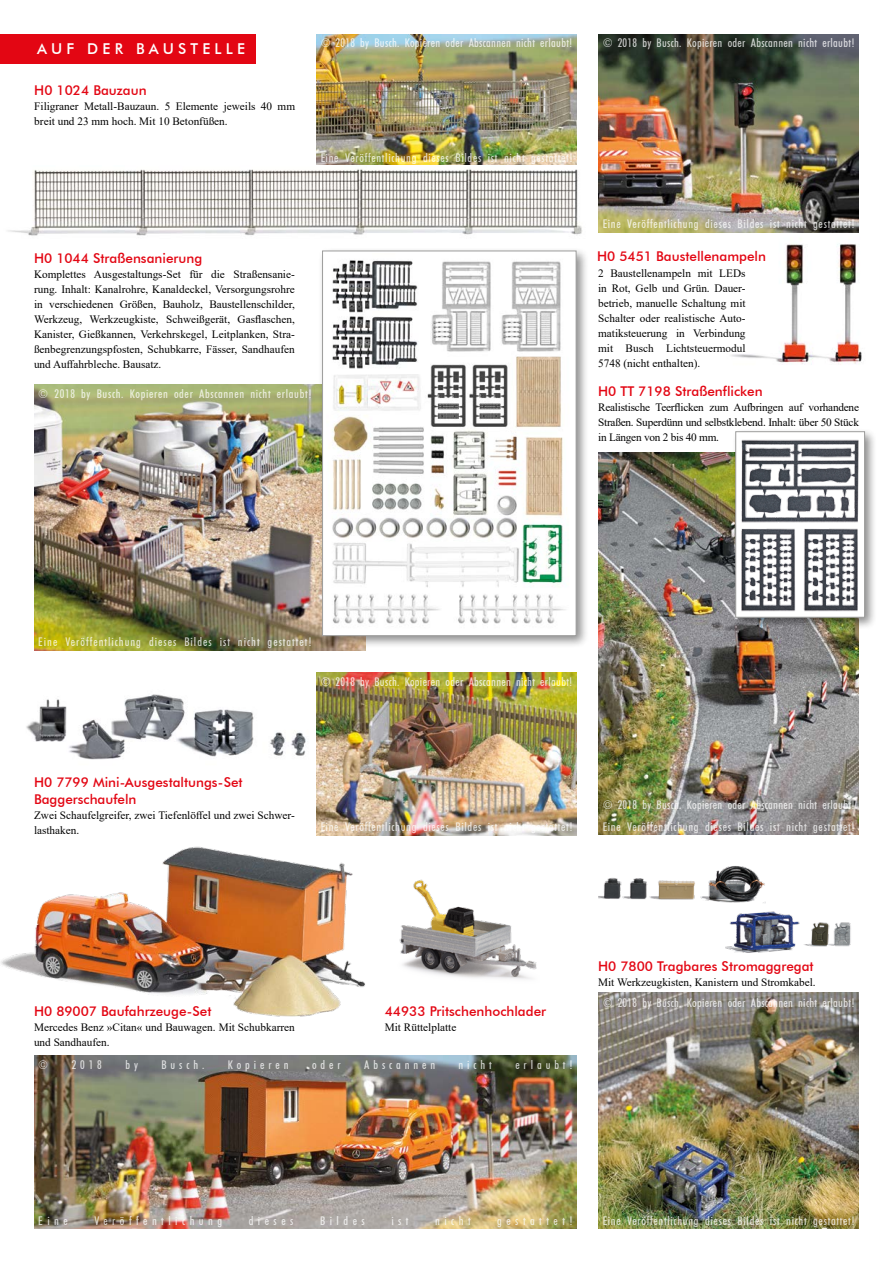
<style>
.page{position:relative;width:893px;height:1263px;background:#fff}
.page>*{position:absolute;margin:0;border:0;box-sizing:border-box;transform-origin:0 0}
.t1{font:500 15px "Futura BT";letter-spacing:.28em;color:#fff}
.t2{font:500 13.5px/16.2px "Futura BT";color:#e30613}
.t3{font:500 condensed 12px/22.8px "Futura BT";letter-spacing:.06em;color:#fff}
.t4{font:500 condensed 12px "Futura BT";letter-spacing:.025em;color:#fff}
.t5{font:500 condensed 12px "Futura BT";letter-spacing:.085em;color:#fff}
.t6{font:500 condensed 12px "Futura BT";letter-spacing:.375em;color:#fff}
.t7{font:500 condensed 12px "Futura BT";letter-spacing:.325em;color:#fff}
.t8{font:11.25px/15px "Times New Roman";color:#000}
</style>
<div class="page">
<img style="left:598px;top:866px;width:168px;height:37px">
<img style="left:725px;top:911px;width:126px;height:42px">
<img style="left:34px;top:1056px;width:543px;height:173px">
<img style="left:0;top:846px;width:365px;height:171px">
<img style="left:721px;top:232px;width:141px;height:133px">
<img style="left:316px;top:34px;width:261px;height:131px">
<img style="left:26px;top:694px;width:280px;height:66px">
<img style="left:34px;top:384px;width:332px;height:267px">
<img style="left:8px;top:169px;width:574px;height:67px">
<img style="left:598px;top:34px;width:261px;height:198px">
<div style="left:318px;top:247px;width:271px;height:401px;background:#000;opacity:.45"></div>
<div style="left:322px;top:251px;width:254px;height:385px;background:#fff;border:1px solid #9d9d9c"></div>
<img style="left:332px;top:260px;width:234px;height:364px">
<img style="left:598px;top:452px;width:261px;height:383px">
<div style="left:732px;top:428px;width:145px;height:202px;background:#000;opacity:.45"></div>
<div style="left:736px;top:432px;width:129px;height:185px;background:#fff;border:1px solid #9d9d9c"></div>
<img style="left:741px;top:439px;width:118px;height:173px">
<img style="left:316px;top:673px;width:261px;height:163px">
<img style="left:598px;top:993px;width:261px;height:236px">
<div style="left:0;top:34px;width:255px;height:30px;background:#e30613"></div>
<img style="left:399px;top:879px;width:138px;height:100px">
<h1 class="t1" style="left:37px;top:40px;width:209px">AUF DER BAUSTELLE</h1>
<p class="t2" style="left:34px;top:82px;width:114px">H0 1024 Bauzaun</p>
<p class="t8" style="left:34px;top:99px;width:262px">Filigraner Metall-Bauzaun. 5 Elemente jeweils 40 mm breit und 23 mm hoch. Mit 10 Betonfüßen.</p>
<p class="t4" style="left:320px;top:36px;width:254px">© 2018 by Busch. Kopieren oder Abscannen nicht erlaubt!</p>
<p class="t3" style="left:320px;top:146px;width:254px">Eine Veröffentlichung dieses Bildes ist nicht gestattet!</p>
<p class="t2" style="left:34px;top:250px;width:170px">H0 1044 Straßensanierung</p>
<p class="t8" style="left:34px;top:267px;width:262px;text-align:justify">Komplettes Ausgestaltungs-Set für die Straßensanie&shy;rung. Inhalt: Kanalrohre, Kanaldeckel, Versorgungsrohre in verschiedenen Größen, Bauholz, Baustellenschilder, Werkzeug, Werkzeugkiste, Schweißgerät, Gasflaschen, Kanister, Gießkannen, Verkehrskegel, Leitplanken, Stra&shy;ßenbegrenzungspfosten, Schubkarre, Fässer, Sandhaufen und Auffahrbleche. Bausatz.</p>
<p class="t3" style="left:38px;top:382px;width:275px">© 2018 by Busch. Kopieren oder Abscannen nicht erlaubt!</p>
<p class="t4" style="left:602px;top:36px;width:254px">© 2018 by Busch. Kopieren oder Abscannen nicht erlaubt!</p>
<p class="t3" style="left:602px;top:212px;width:254px">Eine Veröffentlichung dieses Bildes ist nicht gestattet!</p>
<p class="t2" style="left:597px;top:248px;width:170px">H0 5451 Baustellenampeln</p>
<p class="t8" style="left:598px;top:265px;width:149px;text-align:justify">2 Baustellenampeln mit LEDs in Rot, Gelb und Grün. Dauer&shy;betrieb, manuelle Schaltung mit Schalter oder realistische Auto&shy;matiksteuerung in Verbindung mit Busch Lichtsteuermodul 5748 (nicht enthalten).</p>
<p class="t2" style="left:598px;top:383px;width:166px">H0 TT 7198 Straßenflicken</p>
<p class="t8" style="left:598px;top:400px;width:262px;text-align:justify">Realistische Teerflicken zum Aufbringen auf vorhandene Straßen. Superdünn und selbstklebend. Inhalt: über 50 Stück in Längen von 2 bis 40 mm.</p>
<p class="t5" style="left:38px;top:635px;width:275px">Eine Veröffentlichung dieses Bildes ist nicht gestattet!</p>
<p class="t4" style="left:320px;top:674px;width:254px">© 2018 by Busch. Kopieren oder Abscannen nicht erlaubt!</p>
<p class="t2" style="left:34px;top:774px;width:210px">H0 7799 Mini-Ausgestaltungs-Set<br>Baggerschaufeln</p>
<p class="t8" style="left:34px;top:807px;width:262px">Zwei Schaufelgreifer, zwei Tiefenlöffel und zwei Schwer&shy;lasthaken.</p>
<p class="t3" style="left:320px;top:815px;width:254px">Eine Veröffentlichung dieses Bildes ist nicht gestattet!</p>
<p class="t3" style="left:602px;top:793px;width:254px">© 2018 by Busch. Kopieren oder Abscannen nicht erlaubt!<br>Eine Veröffentlichung dieses Bildes ist nicht gestattet!</p>
<p class="t2" style="left:34px;top:1003px;width:179px">H0 89007 Baufahrzeuge-Set</p>
<p class="t8" style="left:34px;top:1019px;width:262px">Mercedes Benz »Citan« und Bauwagen. Mit Schubkarren und Sandhaufen.</p>
<p class="t2" style="left:385px;top:1003px;width:163px">44933 Pritschenhochlader</p>
<p class="t8" style="left:385px;top:1019px;width:73px">Mit Rüttelplatte</p>
<p class="t3" style="left:38px;top:1053px;width:11px">©</p>
<p class="t3" style="left:72px;top:1053px;width:32px">2018</p>
<p class="t3" style="left:125px;top:1053px;width:14px">b y</p>
<p class="t3" style="left:161px;top:1053px;width:44px">Busch.</p>
<p class="t7" style="left:228px;top:1057px;width:62px">Kopieren</p>
<p class="t3" style="left:312px;top:1053px;width:30px">oder</p>
<p class="t7" style="left:364px;top:1057px;width:72px">Abscannen</p>
<p class="t3" style="left:459px;top:1053px;width:35px">nicht</p>
<p class="t7" style="left:515px;top:1057px;width:59px">erlaubt!</p>
<p class="t2" style="left:598px;top:958px;width:217px">H0 7800 Tragbares Stromaggregat</p>
<p class="t8" style="left:598px;top:975px;width:219px">Mit Werkzeugkisten, Kanistern und Stromkabel.</p>
<p class="t4" style="left:602px;top:995px;width:254px">© 2018 by Busch. Kopieren oder Abscannen nicht erlaubt!</p>
<p class="t3" style="left:38px;top:1209px;width:31px">Eine</p>
<p class="t6" style="left:94px;top:1213px;width:129px">Veröffentlichung</p>
<p class="t3" style="left:249px;top:1209px;width:46px">dieses</p>
<p class="t3" style="left:320px;top:1209px;width:46px">Bildes</p>
<p class="t3" style="left:391px;top:1209px;width:19px">ist</p>
<p class="t3" style="left:435px;top:1209px;width:37px">nicht</p>
<p class="t6" style="left:497px;top:1213px;width:77px">gestattet!</p>
<p class="t3" style="left:602px;top:1209px;width:254px">Eine Veröffentlichung dieses Bildes ist nicht gestattet!</p>
</div>
